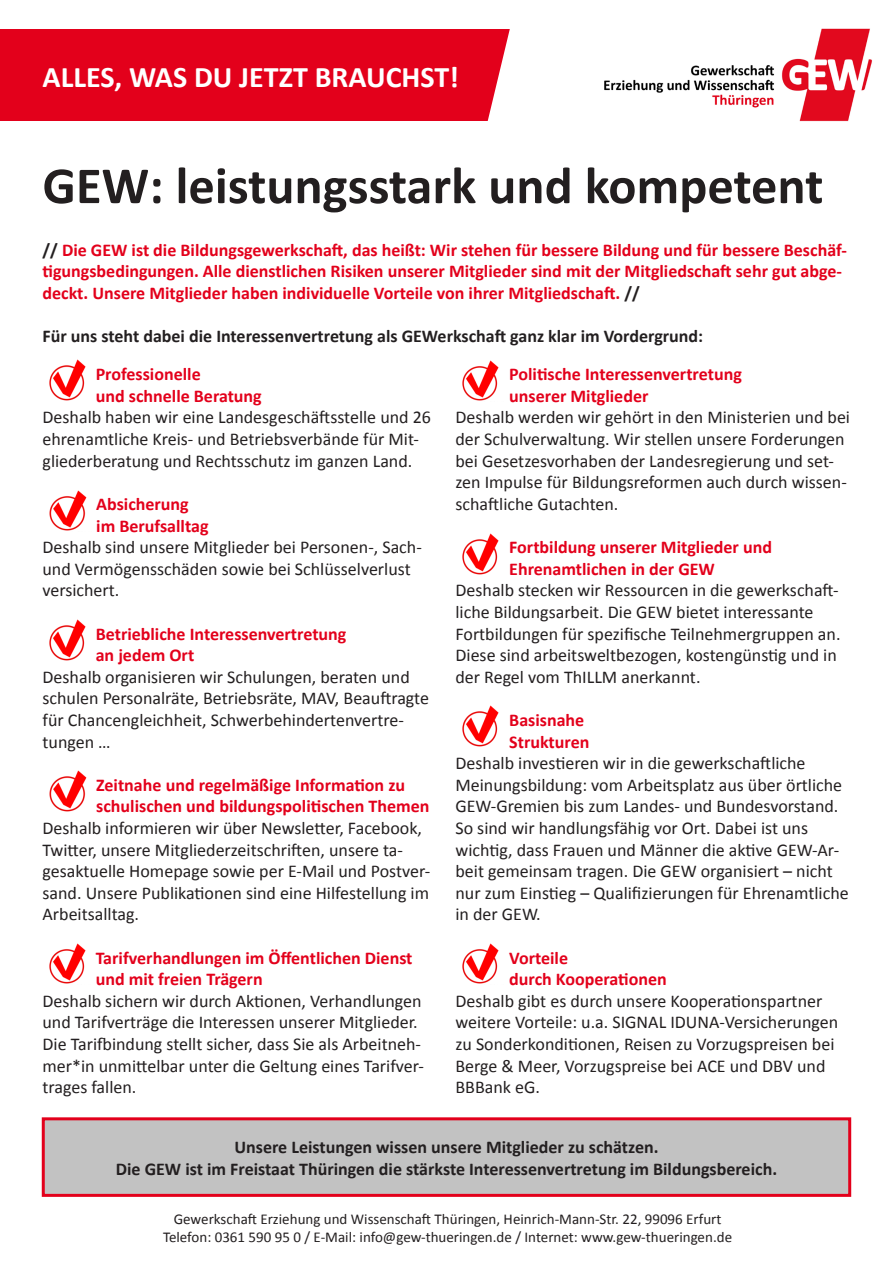
<style>
.page{position:relative;width:893px;height:1263px;background:#fff}
.page>*{position:absolute;margin:0;border:0;box-sizing:border-box;transform-origin:0 0}
.t1{font:700 52.5px "Calibri";color:#231f20}
.t2{font:700 30px "Calibri";color:#fff}
.t3{font:18px/21.6px "Calibri";color:#231f20}
.t4{font:700 18px/21.6px "Calibri";color:#e3001b}
.t5{font:700 18px "Calibri";color:#231f20}
.t6{font:15px "Calibri";color:#231f20}
.s1{color:#231f20}
</style>
<div class="page">
<img style="left:49px;top:360px;width:37px;height:41px">
<img style="left:49px;top:490px;width:38px;height:41px">
<img style="left:49px;top:620px;width:37px;height:41px">
<img style="left:49px;top:771px;width:38px;height:41px">
<img style="left:49px;top:943px;width:37px;height:41px">
<img style="left:462px;top:360px;width:37px;height:41px">
<img style="left:462px;top:533px;width:37px;height:41px">
<img style="left:462px;top:705px;width:37px;height:41px">
<img style="left:462px;top:943px;width:37px;height:41px">
<div style="left:43px;top:1119px;width:807px;height:76px;background:#c2c2c2"></div>
<div style="left:42px;top:1117px;width:809px;height:80px;border:3px solid #e3001b"></div>
<img style="left:604px;top:28px;width:268px;height:94px">
<div style="left:0;top:30px;width:527px;height:91px;background:#e3001b"></div>
<svg style="left:482px;top:29px;width:45px;height:92px"></svg>
<p class="t2" style="left:43px;top:58px;width:418px">ALLES, WAS DU JETZT BRAUCHST!</p>
<p class="t1" style="left:43px;top:152px;width:782px">GEW: leistungsstark und kompetent</p>
<p class="t4" style="left:43px;top:239px;width:806px"><span class="s1">//</span> Die GEW ist die Bildungsgewerkschaft, das heißt: Wir stehen für bessere Bildung und für bessere Beschäf&shy;tigungsbedingungen. Alle dienstlichen Risiken unserer Mitglieder sind mit der Mitgliedschaft sehr gut abge&shy;deckt. Unsere Mitglieder haben individuelle Vorteile von ihrer Mitgliedschaft. <span class="s1">//</span></p>
<p class="t5" style="left:43px;top:325px;width:662px">Für uns steht dabei die Interessenvertretung als GEWerkschaft ganz klar im Vordergrund:</p>
<p class="t4" style="left:96px;top:363px;width:168px">Professionelle<br>und schnelle Beratung</p>
<p class="t3" style="left:43px;top:407px;width:390px">Deshalb haben wir eine Landesgeschäftsstelle und 26 ehrenamtliche Kreis- und Betriebsverbände für Mit&shy;gliederberatung und Rechtsschutz im ganzen Land.</p>
<p class="t4" style="left:96px;top:493px;width:114px">Absicherung im Berufsalltag</p>
<p class="t3" style="left:43px;top:536px;width:381px">Deshalb sind unsere Mitglieder bei Personen-, Sach&shy;und Vermögensschäden sowie bei Schlüsselverlust versichert.</p>
<p class="t4" style="left:96px;top:623px;width:252px">Betriebliche Interessenvertretung</p>
<p class="t4" style="left:96px;top:644px;width:100px">an jedem Ort</p>
<p class="t3" style="left:43px;top:666px;width:369px">Deshalb organisieren wir Schulungen, beraten und</p>
<p class="t3" style="left:43px;top:688px;width:388px">schulen Personalräte, Betriebsräte, MAV, Beauftragte</p>
<p class="t3" style="left:43px;top:709px;width:363px">für Chancengleichheit, Schwerbehindertenvertre-</p>
<p class="t3" style="left:43px;top:731px;width:70px">tungen …</p>
<p class="t4" style="left:96px;top:774px;width:335px">Zeitnahe und regelmäßige Information zu schulischen und bildungspolitischen Themen</p>
<p class="t3" style="left:43px;top:817px;width:389px">Deshalb informieren wir über Newsletter, Facebook, Twitter, unsere Mitgliederzeitschriften, unsere ta&shy;gesaktuelle Homepage sowie per E-Mail und Postver&shy;sand. Unsere Publikationen sind eine Hilfestellung im Arbeitsalltag.</p>
<p class="t4" style="left:96px;top:947px;width:318px">Tarifverhandlungen im Öffentlichen Dienst und mit freien Trägern</p>
<p class="t3" style="left:43px;top:990px;width:383px">Deshalb sichern wir durch Aktionen, Verhandlungen und Tarifverträge die Interessen unserer Mitglieder.<br>Die Tarifbindung stellt sicher, dass Sie als Arbeitneh&shy;mer*in unmittelbar unter die Geltung eines Tarifver&shy;trages fallen.</p>
<p class="t4" style="left:509px;top:363px;width:234px">Politische Interessenvertretung unserer Mitglieder</p>
<p class="t3" style="left:455px;top:407px;width:396px">Deshalb werden wir gehört in den Ministerien und bei der Schulverwaltung. Wir stellen unsere Forderungen bei Gesetzesvorhaben der Landesregierung und set&shy;zen Impulse für Bildungsreformen auch durch wissen&shy;schaftliche Gutachten.</p>
<p class="t4" style="left:509px;top:536px;width:264px">Fortbildung unserer Mitglieder und<br>Ehrenamtlichen in der GEW</p>
<p class="t3" style="left:455px;top:580px;width:387px">Deshalb stecken wir Ressourcen in die gewerkschaft&shy;liche Bildungsarbeit. Die GEW bietet interessante Fortbildungen für spezifische Teilnehmergruppen an.<br>Diese sind arbeitsweltbezogen, kostengünstig und in der Regel vom ThILLM anerkannt.</p>
<p class="t4" style="left:509px;top:709px;width:82px">Basisnahe<br>Strukturen</p>
<p class="t3" style="left:455px;top:752px;width:395px">Deshalb investieren wir in die gewerkschaftliche Meinungsbildung: vom Arbeitsplatz aus über örtliche GEW-Gremien bis zum Landes- und Bundesvorstand.<br>So sind wir handlungsfähig vor Ort. Dabei ist uns wichtig, dass Frauen und Männer die aktive GEW-Ar&shy;beit gemeinsam tragen. Die GEW organisiert – nicht nur zum Einstieg – Qualifizierungen für Ehrenamtliche in der GEW.</p>
<p class="t4" style="left:509px;top:947px;width:159px">Vorteile<br>durch Kooperationen</p>
<p class="t3" style="left:455px;top:990px;width:384px">Deshalb gibt es durch unsere Kooperationspartner weitere Vorteile: u.a. SIGNAL IDUNA-Versicherungen zu Sonderkonditionen, Reisen zu Vorzugspreisen bei Berge &amp; Meer, Vorzugspreise bei ACE und DBV und BBBank eG.</p>
<p class="t5" style="left:234px;top:1135px;width:426px">Unsere Leistungen wissen unsere Mitglieder zu schätzen.</p>
<p class="t5" style="left:116px;top:1157px;width:663px">Die GEW ist im Freistaat Thüringen die stärkste Interessenvertretung im Bildungsbereich.</p>
<p class="t6" style="left:174px;top:1210px;width:549px">Gewerkschaft Erziehung und Wissenschaft Thüringen, Heinrich-Mann-Str. 22, 99096 Erfurt</p>
<p class="t6" style="left:163px;top:1228px;width:570px">Telefon: 0361 590 95 0 / E-Mail: info@gew-thueringen.de / Internet: www.gew-thueringen.de</p>
</div>
